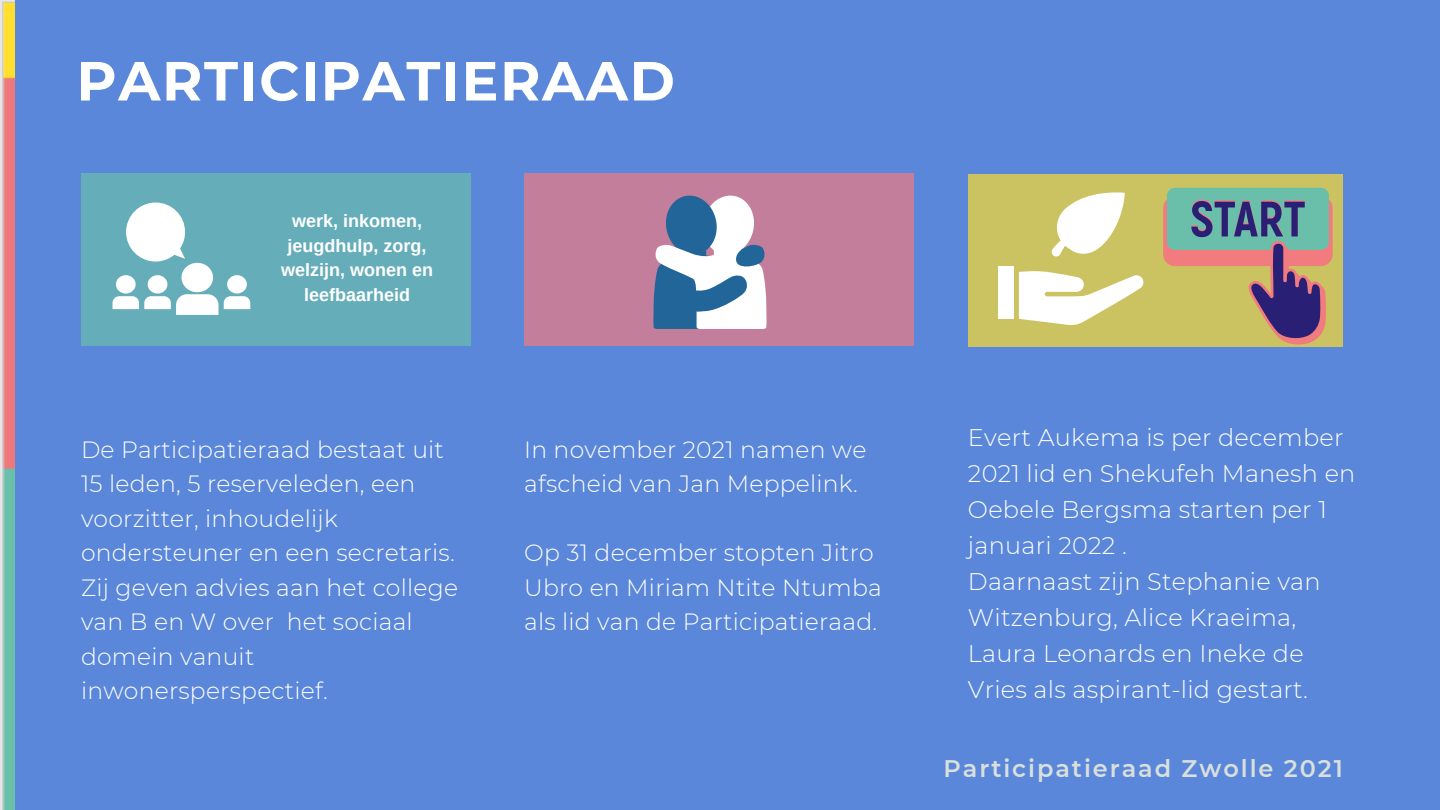
<style>
.page{position:relative;width:1440px;height:810px;background:#5a87da}
.page>*{position:absolute;margin:0;border:0;box-sizing:border-box;transform-origin:0 0}
.t1{font:700 55px "Montserrat";letter-spacing:.03em;color:#fff}
.t2{font:300 24px/36px "Montserrat";letter-spacing:.01em;color:#fff}
.t3{font:600 24px "Montserrat";letter-spacing:.08em;color:#d9dfdb}
.t4{font:300 23.5px/34.5px "Montserrat";letter-spacing:.01em;color:#fff}
.t5{font:700 18px/24.8px "Arimo";color:#fff;text-align:center}
</style>
<div class="page">
<div style="left:81px;top:173px;width:390px;height:173px;background:#65adb9"></div>
<div style="left:969px;top:175px;width:374px;height:172px;background:#cbc362"></div>
<svg style="left:1051px;top:192px;width:74px;height:65px"></svg>
<svg style="left:1019px;top:271px;width:125px;height:54px"></svg>
<div style="left:998px;top:267px;width:16px;height:52px;background:#fff"></div>
<div style="left:1163px;top:196px;width:170px;height:70px;background:#f17b7f;border-radius:12px"></div>
<div style="left:1167px;top:188px;width:162px;height:62px;background:#6abfab;border-radius:8px"></div>
<svg style="left:1191px;top:200px;width:135px;height:144px"></svg>
<img style="left:0;top:0;width:15px;height:810px">
<div style="left:524px;top:173px;width:390px;height:173px;background:#c27e9a"></div>
<svg style="left:653px;top:195px;width:114px;height:134px"></svg>
<svg style="left:113px;top:202px;width:137px;height:113px"></svg>
<p class="t1" style="left:76px;top:47px;width:600px">PARTICIPATIERAAD</p>
<p class="t5" style="left:281px;top:208px;width:153px">werk, inkomen, jeugdhulp, zorg, welzijn, wonen en leefbaarheid</p>
<p class="t4" style="left:81px;top:432px;width:379px">De Participatieraad bestaat uit<br>15 leden, 5 reserveleden, een voorzitter, inhoudelijk ondersteuner en een secretaris.<br>Zij geven advies aan het college van B en W over het sociaal domein vanuit inwonersperspectief.</p>
<p class="t2" style="left:968px;top:420px;width:389px">Evert Aukema is per december<br>2021 lid en Shekufeh Manesh en<br>Oebele Bergsma starten per 1 januari 2022 .</p>
<p class="t4" style="left:524px;top:432px;width:344px">In november 2021 namen we afscheid van Jan Meppelink.</p>
<p class="t4" style="left:524px;top:536px;width:359px">Op 31 december stopten Jitro<br>Ubro en Miriam Ntite Ntumba als lid van de Participatieraad.</p>
<p class="t2" style="left:968px;top:564px;width:354px">Daarnaast zijn Stephanie van<br>Witzenburg, Alice Kraeima,<br>Laura Leonards en Ineke de<br>Vries als aspirant-lid gestart.</p>
<p class="t3" style="left:944px;top:754px;width:401px">Participatieraad Zwolle 2021</p>
</div>
